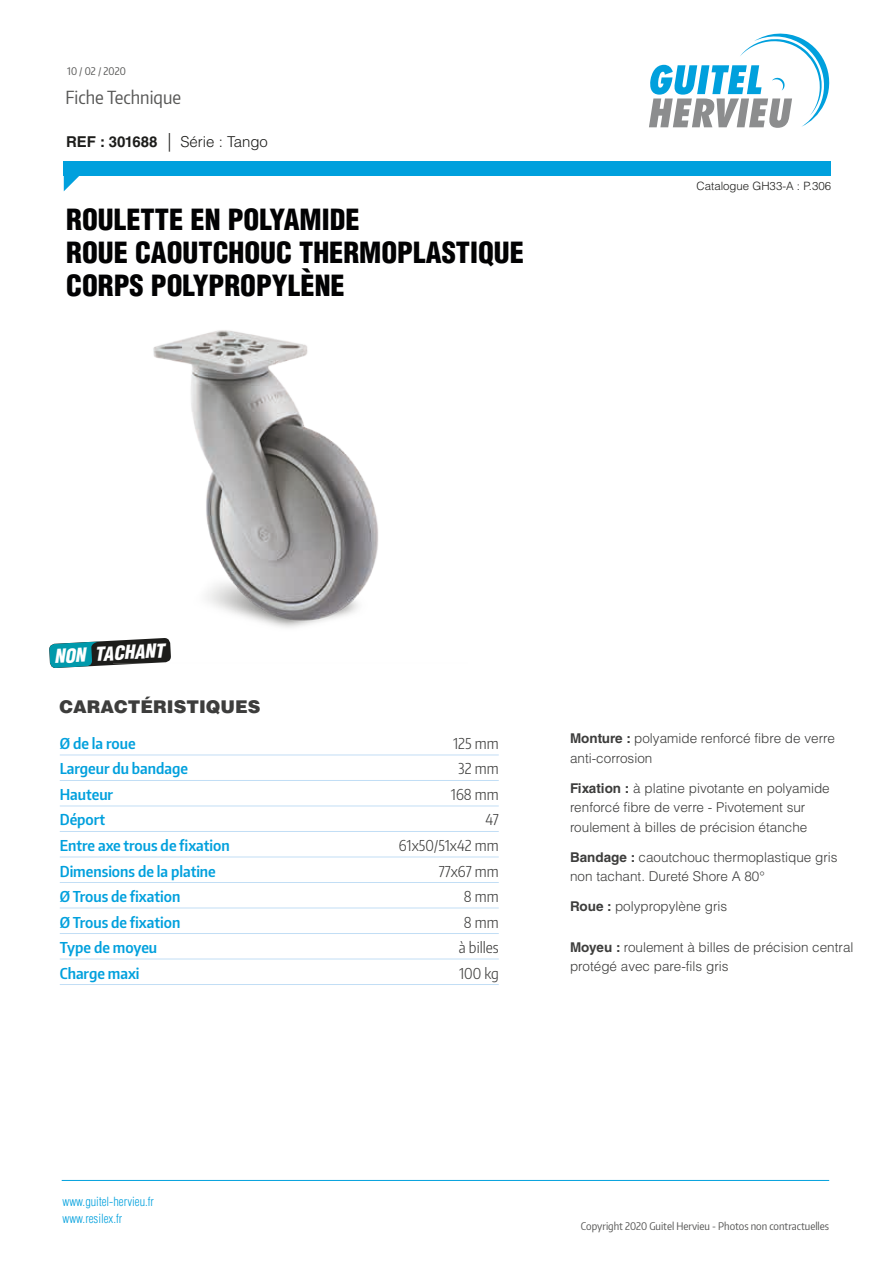
<style>
.page{position:relative;width:893px;height:1263px;background:#fff}
.page>*{position:absolute;margin:0;border:0;box-sizing:border-box;transform-origin:0 0}
.t1{font:900 condensed 28.5px/33px "Helvetica LT Std";color:#020203}
.t2{font:italic 900 condensed 18.75px "Helvetica LT Std";color:#fff}
.t3{font:18px "Encode Sans Condensed";color:#575756}
.t4{font:900 17.55px "Helvetica LT Std";color:#3d3d3c}
.t5{font:600 15px "Encode Sans Condensed";color:#00a0dd}
.t6{font:300 15px "Encode Sans Condensed";color:#3d3d3c}
.t7{font:300 15px "Helvetica LT Std";color:#1d1d1b}
.t8{font:300 13.5px/19.5px "Helvetica LT Std";color:#3d3d3c}
.t9{font:300 condensed 12.3px/16.6px "Helvetica LT Std";color:#00a0dd}
.t10{font:300 11.4px "Helvetica LT Std";color:#1d1d1b}
.t11{font:10.5px "Encode Sans Condensed";color:#575756}
.s1{font-weight:700}
.s2{font-stretch:condensed;font-size:18.6px}
</style>
<div class="page">
<svg style="left:649px;top:33px;width:181px;height:95px"></svg>
<div style="left:64px;top:161px;width:767px;height:15px;background:#00a0dd"></div>
<svg style="left:64px;top:176px;width:15px;height:15px"></svg>
<hr style="left:62px;top:1180px;width:767px;height:1px;background:#00a0dd">
<svg style="left:49px;top:640px;width:102px;height:28px"></svg>
<hr style="left:60px;top:755px;width:439px;height:1px;background:#c2def5">
<hr style="left:60px;top:780px;width:439px;height:1px;background:#c2def5">
<hr style="left:60px;top:806px;width:439px;height:1px;background:#c2def5">
<hr style="left:60px;top:831px;width:439px;height:1px;background:#c2def5">
<hr style="left:60px;top:857px;width:439px;height:1px;background:#c2def5">
<hr style="left:60px;top:882px;width:439px;height:1px;background:#c2def5">
<hr style="left:60px;top:908px;width:439px;height:1px;background:#c2def5">
<hr style="left:60px;top:933px;width:439px;height:1px;background:#c2def5">
<hr style="left:60px;top:959px;width:439px;height:1px;background:#c2def5">
<hr style="left:60px;top:984px;width:439px;height:1px;background:#c2def5">
<img style="left:113px;top:330px;width:265px;height:333px">
<p class="t11" style="left:67px;top:64px;width:60px">10 / 02 / 2020</p>
<h3 class="t3" style="left:65px;top:85px;width:117px">Fiche Technique</h3>
<p class="t7" style="left:66px;top:132px;width:203px"><span class="s1">REF : 301688</span> <span class="s2">|</span> Série : Tango</p>
<p class="t1" style="left:66px;top:203px;width:459px">ROULETTE EN POLYAMIDE<br>ROUE CAOUTCHOUC THERMOPLASTIQUE</p>
<p class="t1" style="left:66px;top:269px;width:280px">CORPS POLYPROPYLÈNE</p>
<p class="t10" style="left:697px;top:179px;width:136px">Catalogue GH33-A : P.306</p>
<p class="t2" style="left:53px;top:644px;width:112px;rotate:-3deg">NON TACHANT</p>
<p class="t4" style="left:60px;top:696px;width:202px">CARACTÉRISTIQUES</p>
<p class="t5" style="left:60px;top:733px;width:77px">Ø de la roue</p>
<p class="t6" style="left:453px;top:733px;width:47px">125 mm</p>
<p class="t5" style="left:60px;top:759px;width:130px">Largeur du bandage</p>
<p class="t6" style="left:458px;top:759px;width:42px">32 mm</p>
<p class="t5" style="left:60px;top:784px;width:55px">Hauteur</p>
<p class="t6" style="left:451px;top:784px;width:49px">168 mm</p>
<p class="t5" style="left:60px;top:810px;width:47px">Déport</p>
<p class="t6" style="left:485px;top:810px;width:15px">47</p>
<p class="t5" style="left:60px;top:835px;width:171px">Entre axe trous de fixation</p>
<p class="t6" style="left:399px;top:835px;width:101px">61x50/51x42 mm</p>
<p class="t5" style="left:60px;top:861px;width:158px">Dimensions de la platine</p>
<p class="t6" style="left:439px;top:861px;width:61px">77x67 mm</p>
<p class="t5" style="left:60px;top:886px;width:122px">Ø Trous de fixation</p>
<p class="t6" style="left:464px;top:886px;width:36px">8 mm</p>
<p class="t5" style="left:60px;top:912px;width:122px">Ø Trous de fixation</p>
<p class="t6" style="left:464px;top:912px;width:36px">8 mm</p>
<p class="t5" style="left:60px;top:937px;width:99px">Type de moyeu</p>
<p class="t6" style="left:459px;top:937px;width:41px">à billes</p>
<p class="t5" style="left:60px;top:963px;width:81px">Charge maxi</p>
<p class="t6" style="left:459px;top:963px;width:41px">100 kg</p>
<p class="t8" style="left:570px;top:728px;width:266px"><span class="s1">Monture :</span> polyamide renforcé fibre de verre anti-corrosion</p>
<p class="t8" style="left:570px;top:778px;width:261px"><span class="s1">Fixation :</span> à platine pivotante en polyamide renforcé fibre de verre - Pivotement sur roulement à billes de précision étanche</p>
<p class="t8" style="left:570px;top:847px;width:269px"><span class="s1">Bandage :</span> caoutchouc thermoplastique gris non tachant. Dureté Shore A 80°</p>
<p class="t8" style="left:570px;top:896px;width:159px"><span class="s1">Roue :</span> polypropylène gris</p>
<p class="t8" style="left:570px;top:937px;width:285px"><span class="s1">Moyeu :</span> roulement à billes de précision central protégé avec pare-fils gris</p>
<p class="t9" style="left:63px;top:1193px;width:93px">www.guitel-hervieu.fr www.resilex.fr</p>
<p class="t11" style="left:581px;top:1219px;width:250px">Copyright 2020 Guitel Hervieu - Photos non contractuelles</p>
</div>
